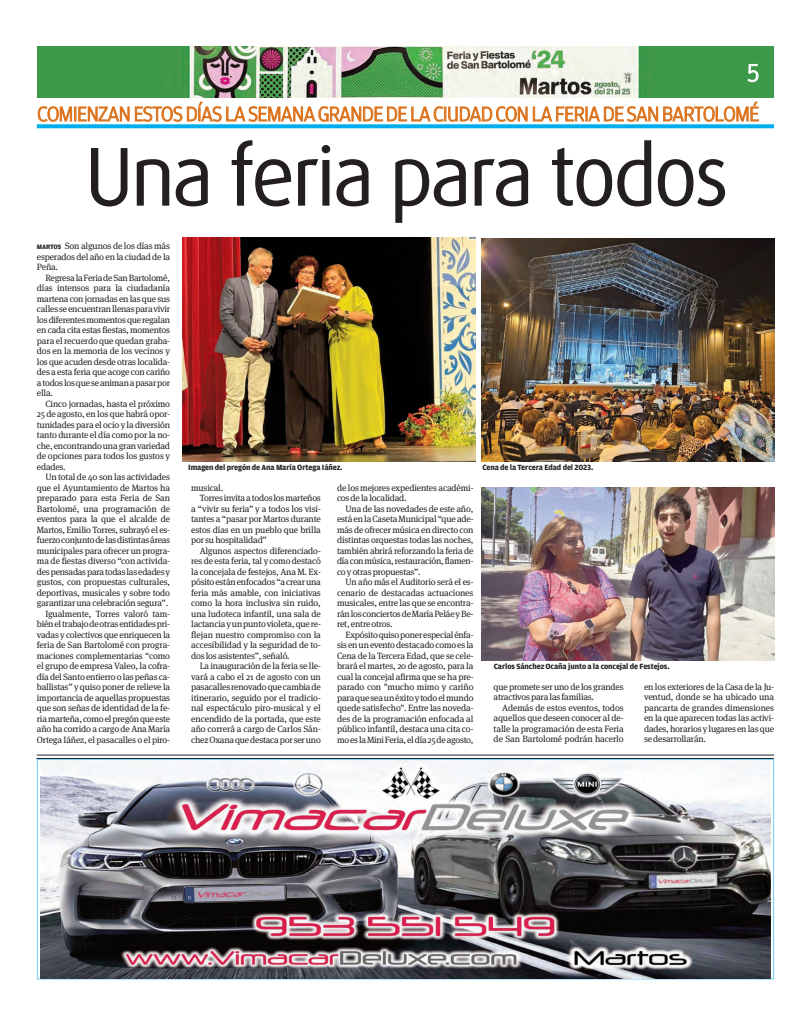
<style>
.page{position:relative;width:811px;height:1021px;background:#fff}
.page>*{position:absolute;margin:0;border:0;box-sizing:border-box;transform-origin:0 0}
.t1{font:300 80px "Dax";letter-spacing:-.02em;color:#231f20;scale:1.05 1}
.t2{font:300 26px "Amplitude";color:#fff}
.t3{font:300 21.5px "Amplitude";letter-spacing:-.05em;color:#dc721b}
.t4{font:9.1px/10.5px "Meta Serif OT";letter-spacing:-.02em;color:#231f20;text-align:justify}
.t5{font:700 8px "Amplitude";letter-spacing:-.01em;color:#231f20}
.s1{font-family:"Amplitude";font-weight:700;font-size:6.8px}
</style>
<div class="page">
<svg style="left:37px;top:124px;width:737px;height:4px;fill:#00aeef"></svg>
<img style="left:40px;top:760px;width:730px;height:218px">
<img style="left:38px;top:47px;width:735px;height:51px">
<hr style="left:37px;top:755px;width:737px;height:1px;background:#231f20">
<hr style="left:36px;top:758px;width:737px;height:1px;background:#231f20">
<img style="left:183px;top:237px;width:293px;height:224px">
<img style="left:481px;top:238px;width:293px;height:223px">
<img style="left:481px;top:487px;width:293px;height:173px">
<h2 class="t2" style="left:747px;top:57px;width:14px">5</h2>
<h3 class="t3" style="left:37px;top:101px;width:724px">COMIENZAN ESTOS DÍAS LA SEMANA GRANDE DE LA CIUDAD CON LA FERIA DE SAN BARTOLOMÉ</h3>
<h1 class="t1" style="left:85px;top:149px;width:614px">Una feria para todos</h1>
<p class="t4" style="left:37px;top:241px;width:135px"><span class="s1">MARTOS</span> Son algunos de los días más esperados del año en la ciudad de la Peña.</p>
<p class="t4" style="left:37px;top:273px;width:135px;text-indent:9px">RegresalaFeriadeSanBartolomé, días intensos para la ciudadanía martena con jornadas en las que sus callesseencuentranllenasparavivir losdiferentesmomentosqueregalan en cada cita estas fiestas, momentos para el recuerdo que quedan graba&shy;dos en la memoria de los vecinos y los que acuden desde otras localida&shy;des a esta feria que acoge con cariño atodoslosqueseanimanapasarpor ella.</p>
<p class="t4" style="left:37px;top:399px;width:135px;text-indent:8px">Cinco jornadas, hasta el próximo 25 de agosto, en los que habrá opor&shy;tunidades para el ocio y la diversión tanto durante el día como por la no&shy;che,encontrandounagranvariedad de opciones para todos los gustos y edades.</p>
<p class="t4" style="left:37px;top:472px;width:135px;text-align:right">Un total de 40 son las actividades que el Ayuntamiento de Martos ha preparado para esta Feria de San Bartolomé, una programación de eventos para la que el alcalde de Martos, Emilio Torres, subrayó el es&shy;fuerzoconjuntodelasdistintasáreas municipales para ofrecer un progra&shy;ma de fiestas diverso “con activida&shy;despensadasparatodaslasedadesy gustos, con propuestas culturales, deportivas, musicales y sobre todo garantizar una celebración segura”.<br>Igualmente, Torres valoró tam&shy;biéneltrabajodeotrasentidadespri&shy;vadas y colectivos que enriquecen la feria de San Bartolomé con progra&shy;maciones complementarias “como el grupo de empresa Valeo, la cofra&shy;día del Santo entierro o las peñas ca&shy;ballistas” y quiso poner de relieve la importancia de aquellas propuestas que son señas de identidad de la fe&shy;riamarteña,comoelpregónqueeste año ha corrido a cargo de Ana María Ortega Iáñez, el pasacalles o el piro-</p>
<p class="t4" style="left:191px;top:483px;width:33px">musical.</p>
<p class="t5" style="left:188px;top:462px;width:156px">Imagen del pregón de Ana María Ortega Iáñez.</p>
<p class="t5" style="left:482px;top:462px;width:112px">Cena de la Tercera Edad del 2023.</p>
<p class="t4" style="left:337px;top:483px;width:138px">de los mejores expedientes académi&shy;cos de la localidad.</p>
<p class="t4" style="left:337px;top:504px;width:138px;text-indent:9px">Una de las novedades de este año, está en la Caseta Municipal “que ade&shy;más de ofrecer música en directo con distintas orquestas todas las noches, también abrirá reforzando la feria de díaconmúsica,restauración,flamen&shy;co y otras propuestas”.</p>
<p class="t4" style="left:337px;top:577px;width:138px;text-indent:8px">Un año más el Auditorio será el es&shy;cenario de destacadas actuaciones musicales, entre las que se encontra&shy;ránlosconciertosdeMaríaPeláeyBe&shy;ret, entre otros.</p>
<p class="t4" style="left:337px;top:630px;width:138px;text-indent:8px">Expósitoquisoponerespecialénfa&shy;sisenuneventodestacadocomoesla Cena de la Tercera Edad, que se cele&shy;brará el martes, 20 de agosto, para la cual la concejal afirma que se ha pre&shy;parado con "mucho mimo y cariño paraqueseaunéxitoytodoelmundo quede satisfecho". Entre las noveda&shy;des de la programación enfocada al público infantil, destaca una cita co&shy;moeslaMiniFeria,eldía25deagosto,</p>
<p class="t4" style="left:200px;top:493px;width:123px">Torresinvitaatodoslosmarteños</p>
<p class="t4" style="left:191px;top:504px;width:131px">a “vivir su feria” y a todos los visi-</p>
<p class="t4" style="left:191px;top:514px;width:131px">tantes a “pasar por Martos durante</p>
<p class="t4" style="left:191px;top:525px;width:131px">estos días en un pueblo que brilla</p>
<p class="t4" style="left:191px;top:535px;width:77px">por su hospitalidad”</p>
<p class="t4" style="left:200px;top:546px;width:123px">Algunos aspectos diferenciado-</p>
<p class="t4" style="left:191px;top:556px;width:131px">res de esta feria, tal y como destacó</p>
<p class="t4" style="left:191px;top:567px;width:131px">la concejala de festejos, Ana M. Ex-</p>
<p class="t4" style="left:191px;top:577px;width:131px">pósitoestánenfocados“acrearuna</p>
<p class="t4" style="left:191px;top:588px;width:131px">feria más amable, con iniciativas</p>
<p class="t4" style="left:191px;top:598px;width:131px">como la hora inclusiva sin ruido,</p>
<p class="t4" style="left:191px;top:609px;width:131px">una ludoteca infantil, una sala de</p>
<p class="t4" style="left:191px;top:619px;width:131px">lactanciayunpuntovioleta,quere-</p>
<p class="t4" style="left:191px;top:630px;width:131px">flejan nuestro compromiso con la</p>
<p class="t4" style="left:191px;top:640px;width:131px">accesibilidad y la seguridad de to-</p>
<p class="t4" style="left:191px;top:651px;width:100px">dos los asistentes”, señaló.</p>
<p class="t4" style="left:200px;top:661px;width:123px">La inauguración de la feria se lle-</p>
<p class="t4" style="left:191px;top:672px;width:131px">vará a cabo el 21 de agosto con un</p>
<p class="t4" style="left:191px;top:682px;width:131px">pasacallesrenovadoquecambiade</p>
<p class="t4" style="left:191px;top:693px;width:131px">itinerario, seguido por el tradicio-</p>
<p class="t4" style="left:191px;top:703px;width:131px">nal espectáculo piro-musical y el</p>
<p class="t4" style="left:191px;top:714px;width:131px">encendido de la portada, que este</p>
<p class="t4" style="left:191px;top:724px;width:131px">año correrá a cargo de Carlos Sán-</p>
<p class="t4" style="left:191px;top:735px;width:131px">chezOxanaquedestacaporseruno</p>
<p class="t5" style="left:494px;top:661px;width:177px">Carlos Sánchez Ocaña junto a la concejal de Festejos.</p>
<p class="t4" style="left:493px;top:682px;width:132px">que promete ser uno de los grandes atractivos para las familias.</p>
<p class="t4" style="left:493px;top:703px;width:132px;text-indent:8px">Además de estos eventos, todos aquellos que deseen conocer al de&shy;talle la programación de esta Feria de San Bartolomé podrán hacerlo</p>
<p class="t4" style="left:644px;top:682px;width:132px">en los exteriores de la Casa de la Ju&shy;ventud, donde se ha ubicado una pancarta de grandes dimensiones en la que aparecen todas las activi&shy;dades, horarios y lugares en las que se desarrollarán.</p>
</div>
